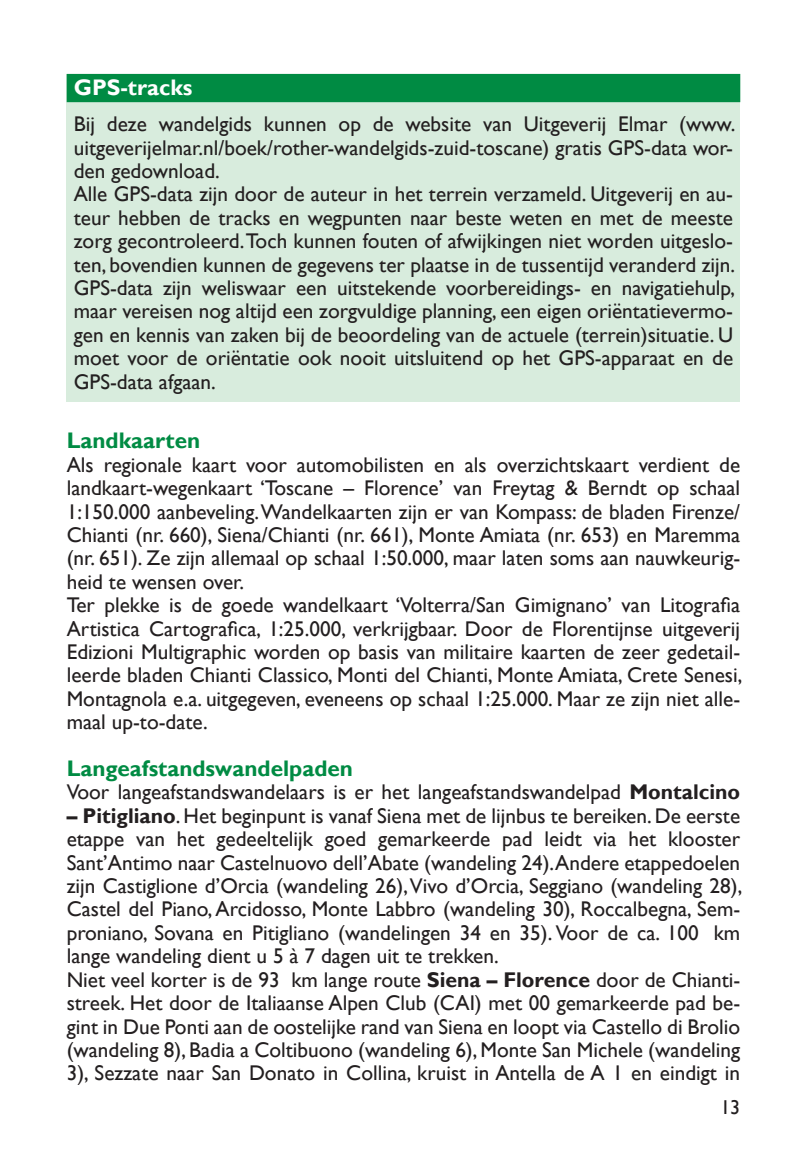
<style>
.page{position:relative;width:807px;height:1156px;background:#fff}
.page>*{position:absolute;margin:0;border:0;box-sizing:border-box;transform-origin:0 0}
.t1{font:700 22.5px "Gill Sans";color:#008b43}
.t2{font:700 22.5px "Gill Sans";color:#fff}
.t3{font:21.25px/23.5px "Gill Sans";color:#231f20}
.t4{font:20px "Gill Sans";color:#231f20}
.s1{font-weight:700}
</style>
<div class="page">
<div style="left:67px;top:97px;width:673px;height:304px;background:#d8ecdd"></div>
<div style="left:67px;top:74px;width:673px;height:28px;background:#008b43"></div>
<p class="t2" style="left:74px;top:74px;width:120px">GPS-tracks</p>
<p class="t3" style="left:74px;top:113px;width:663px">Bij deze wandelgids kunnen op de website van Uitgeverij Elmar (www. uitgeverijelmar.nl/boek/rother-wandelgids-zuid-toscane) gratis GPS-data wor&shy;den gedownload.<br>Alle GPS-data zijn door de auteur in het terrein verzameld. Uitgeverij en au&shy;teur hebben de tracks en wegpunten naar beste weten en met de meeste zorg gecontroleerd. Toch kunnen fouten of afwijkingen niet worden uitgeslo&shy;ten, bovendien kunnen de gegevens ter plaatse in de tussentijd veranderd zijn.<br>GPS-data zijn weliswaar een uitstekende voorbereidings- en navigatiehulp, maar vereisen nog altijd een zorgvuldige planning, een eigen oriëntatievermo&shy;gen en kennis van zaken bij de beoordeling van de actuele (terrein)situatie. U moet voor de oriëntatie ook nooit uitsluitend op het GPS-apparaat en de GPS-data afgaan.</p>
<p class="t1" style="left:67px;top:427px;width:135px">Landkaarten</p>
<p class="t3" style="left:67px;top:453px;width:677px">Als regionale kaart voor automobilisten en als overzichtskaart verdient de landkaart-wegenkaart ‘Toscane – Florence’ van Freytag &amp; Berndt op schaal 1:150.000 aanbeveling. Wandelkaarten zijn er van Kompass: de bladen Firenze/ Chianti (nr. 660), Siena/Chianti (nr. 661), Monte Amiata (nr. 653) en Maremma (nr. 651). Ze zijn allemaal op schaal 1:50.000, maar laten soms aan nauwkeurig&shy;heid te wensen over.<br>Ter plekke is de goede wandelkaart ‘Volterra/San Gimignano’ van Litografia Artistica Cartografica, 1:25.000, verkrijgbaar. Door de Florentijnse uitgeverij Edizioni Multigraphic worden op basis van militaire kaarten de zeer gedetail&shy;leerde bladen Chianti Classico, Monti del Chianti, Monte Amiata, Crete Senesi, Montagnola e.a. uitgegeven, eveneens op schaal 1:25.000. Maar ze zijn niet alle&shy;maal up-to-date.</p>
<p class="t1" style="left:67px;top:754px;width:288px">Langeafstandswandelpaden</p>
<p class="t3" style="left:67px;top:780px;width:675px">Voor langeafstandswandelaars is er het langeafstandswandelpad <span class="s1">Montalcino</span></p>
<p class="t3" style="left:67px;top:804px;width:677px"><span class="s1">– Pitigliano</span>. Het beginpunt is vanaf Siena met de lijnbus te bereiken. De eerste etappe van het gedeeltelijk goed gemarkeerde pad leidt via het klooster Sant’Antimo naar Castelnuovo dell’Abate (wandeling 24).Andere etappedoelen zijn Castiglione d’Orcia (wandeling 26), Vivo d’Orcia, Seggiano (wandeling 28), Castel del Piano, Arcidosso, Monte Labbro (wandeling 30), Roccalbegna, Sem&shy;proniano, Sovana en Pitigliano (wandelingen 34 en 35). Voor de ca. 100 km lange wandeling dient u 5 à 7 dagen uit te trekken.<br>Niet veel korter is de 93 km lange route <span class="s1">Siena – Florence</span> door de Chianti&shy;streek. Het door de Italiaanse Alpen Club (CAI) met 00 gemarkeerde pad be&shy;gint in Due Ponti aan de oostelijke rand van Siena en loopt via Castello di Brolio (wandeling 8), Badia a Coltibuono (wandeling 6), Monte San Michele (wandeling 3), Sezzate naar San Donato in Collina, kruist in Antella de A 1 en eindigt in</p>
<p class="t4" style="left:720px;top:1095px;width:21px">13</p>
</div>
